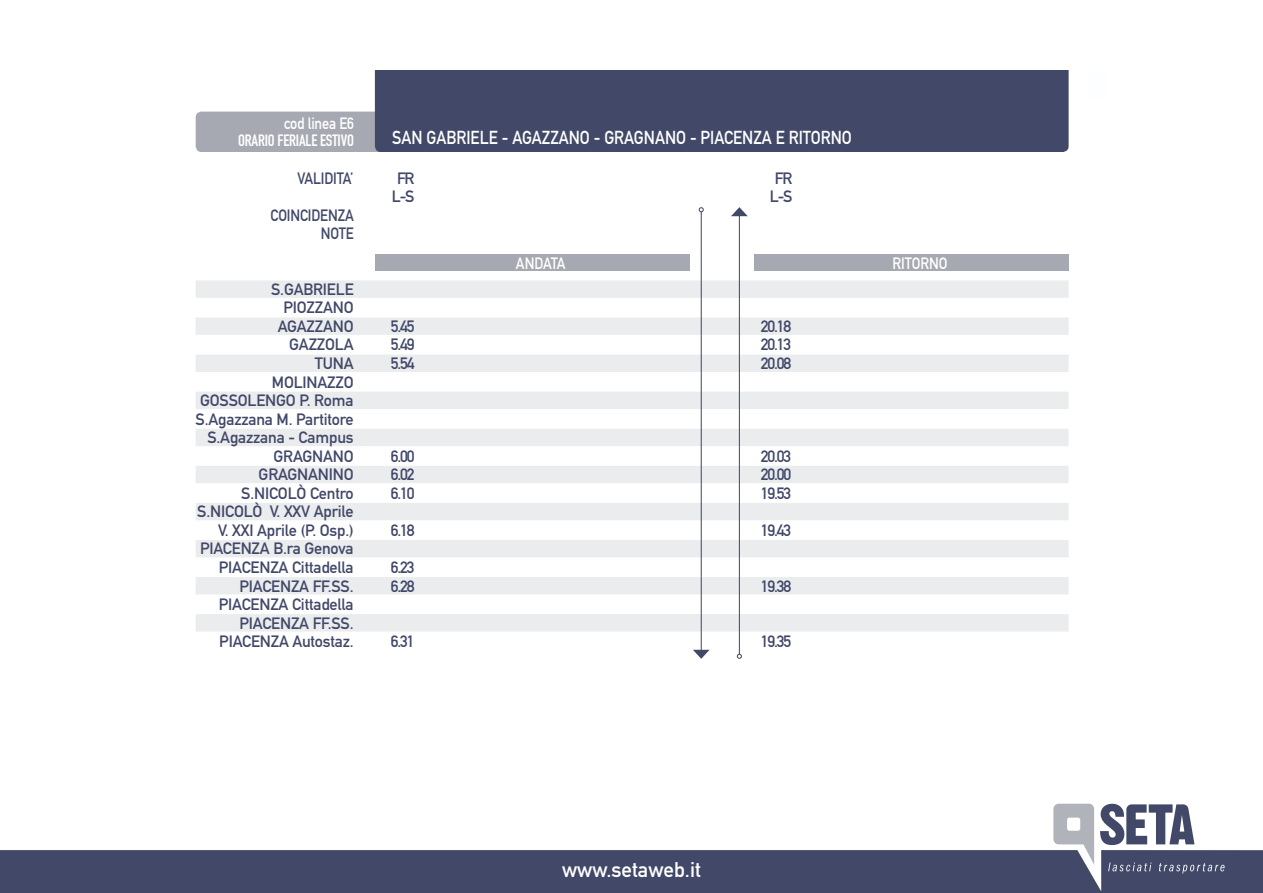
<style>
.page{position:relative;width:1263px;height:893px;background:#fff}
.page>*{position:absolute;margin:0;border:0;box-sizing:border-box;transform-origin:0 0}
.t1{font:21px "DIN Mittelschrift Alternate";color:#fff}
.t2{font:18.6px "DIN Mittelschrift";color:#fff;scale:.88 1}
.t3{font:16.2px/18.6px "DIN Mittelschrift Alternate";letter-spacing:-.01em;color:#414868;text-align:justify}
.t4{font:16.2px/18.6px "DIN Mittelschrift Alternate";letter-spacing:-.01em;color:#414868;text-align:right;scale:.88 1}
.t5{font:16.2px "DIN Engschrift Alternate";letter-spacing:-.01em;color:#fff}
.t6{font:16.2px "DIN Mittelschrift";color:#fff;scale:.88 1}
.t7{font:16.2px "DIN Mittelschrift Alternate";letter-spacing:-.01em;color:#fff;scale:.88 1}
</style>
<div class="page">
<svg style="left:1053px;top:804px;width:41px;height:46px"></svg>
<div style="left:0;top:850px;width:1263px;height:43px;background:#414868"></div>
<svg style="left:1108px;top:862px;width:116px;height:11px"></svg>
<svg style="left:1100px;top:804px;width:94px;height:41px"></svg>
<div style="left:196px;top:280px;width:872px;height:18px;background:#eaecee"></div>
<div style="left:196px;top:317px;width:872px;height:18px;background:#eaecee"></div>
<div style="left:196px;top:355px;width:872px;height:17px;background:#eaecee"></div>
<div style="left:196px;top:392px;width:872px;height:17px;background:#eaecee"></div>
<div style="left:196px;top:429px;width:872px;height:17px;background:#eaecee"></div>
<div style="left:196px;top:466px;width:872px;height:17px;background:#eaecee"></div>
<div style="left:196px;top:503px;width:872px;height:17px;background:#eaecee"></div>
<div style="left:196px;top:540px;width:872px;height:17px;background:#eaecee"></div>
<div style="left:196px;top:577px;width:872px;height:17px;background:#eaecee"></div>
<div style="left:196px;top:614px;width:872px;height:17px;background:#eaecee"></div>
<div style="left:196px;top:112px;width:190px;height:40px;background:#a6a9b1;border-radius:6px"></div>
<div style="left:375px;top:71px;width:693px;height:81px;background:#414868"></div>
<div style="left:375px;top:254px;width:314px;height:16px;background:#a6a9b1"></div>
<div style="left:754px;top:254px;width:314px;height:16px;background:#a6a9b1"></div>
<hr style="left:701px;top:212px;width:1px;height:439px;background:#414868">
<svg style="left:699px;top:207px;width:5px;height:5px"></svg>
<svg style="left:693px;top:650px;width:17px;height:9px"></svg>
<hr style="left:739px;top:215px;width:1px;height:439px;background:#414868">
<svg style="left:737px;top:654px;width:5px;height:5px"></svg>
<svg style="left:731px;top:207px;width:17px;height:9px"></svg>
<p class="t7" style="left:284px;top:114px;width:81px">cod linea E6</p>
<p class="t5" style="left:238px;top:130px;width:117px">ORARIO FERIALE ESTIVO</p>
<p class="t4" style="left:297px;top:169px;width:65px">VALIDITA’</p>
<p class="t4" style="left:271px;top:206px;width:96px">COINCIDENZA<br>NOTE</p>
<p class="t3" style="left:196px;top:280px;width:160px;text-align:right">S.GABRIELE<br>PIOZZANO<br>AGAZZANO<br>GAZZOLA<br>TUNA<br>MOLINAZZO<br>GOSSOLENGO P. Roma<br>S.Agazzana M. Partitore<br>S.Agazzana - Campus<br>GRAGNANO<br>GRAGNANINO<br>S.NICOLÒ Centro<br>S.NICOLÒ V. XXV Aprile<br>V. XXI Aprile (P. Osp.)<br>PIACENZA B.ra Genova<br>PIACENZA Cittadella<br>PIACENZA FF.SS.<br>PIACENZA Cittadella<br>PIACENZA FF.SS.<br>PIACENZA Autostaz.</p>
<p class="t2" style="left:392px;top:126px;width:524px">SAN GABRIELE - AGAZZANO - GRAGNANO - PIACENZA E RITORNO</p>
<p class="t3" style="left:392px;top:169px;width:24px;text-align:center">FR<br>L-S</p>
<p class="t3" style="left:770px;top:169px;width:24px;text-align:center">FR<br>L-S</p>
<p class="t6" style="left:516px;top:254px;width:58px">ANDATA</p>
<p class="t3" style="left:391px;top:317px;width:25px">5.45<br>5.49<br>5.54</p>
<p class="t3" style="left:761px;top:317px;width:32px">20.18<br>20.13<br>20.08</p>
<p class="t3" style="left:391px;top:447px;width:25px">6.00<br>6.02<br>6.10</p>
<p class="t3" style="left:391px;top:521px;width:25px">6.18</p>
<p class="t3" style="left:391px;top:558px;width:25px">6.23<br>6.28</p>
<p class="t3" style="left:761px;top:447px;width:32px">20.03<br>20.00<br>19.53</p>
<p class="t3" style="left:761px;top:521px;width:32px">19.43</p>
<p class="t3" style="left:761px;top:576px;width:32px">19.38</p>
<p class="t3" style="left:391px;top:632px;width:25px">6.31</p>
<p class="t3" style="left:761px;top:632px;width:32px">19.35</p>
<p class="t6" style="left:892px;top:254px;width:64px">RITORNO</p>
<p class="t1" style="left:562px;top:857px;width:140px">www.setaweb.it</p>
</div>
